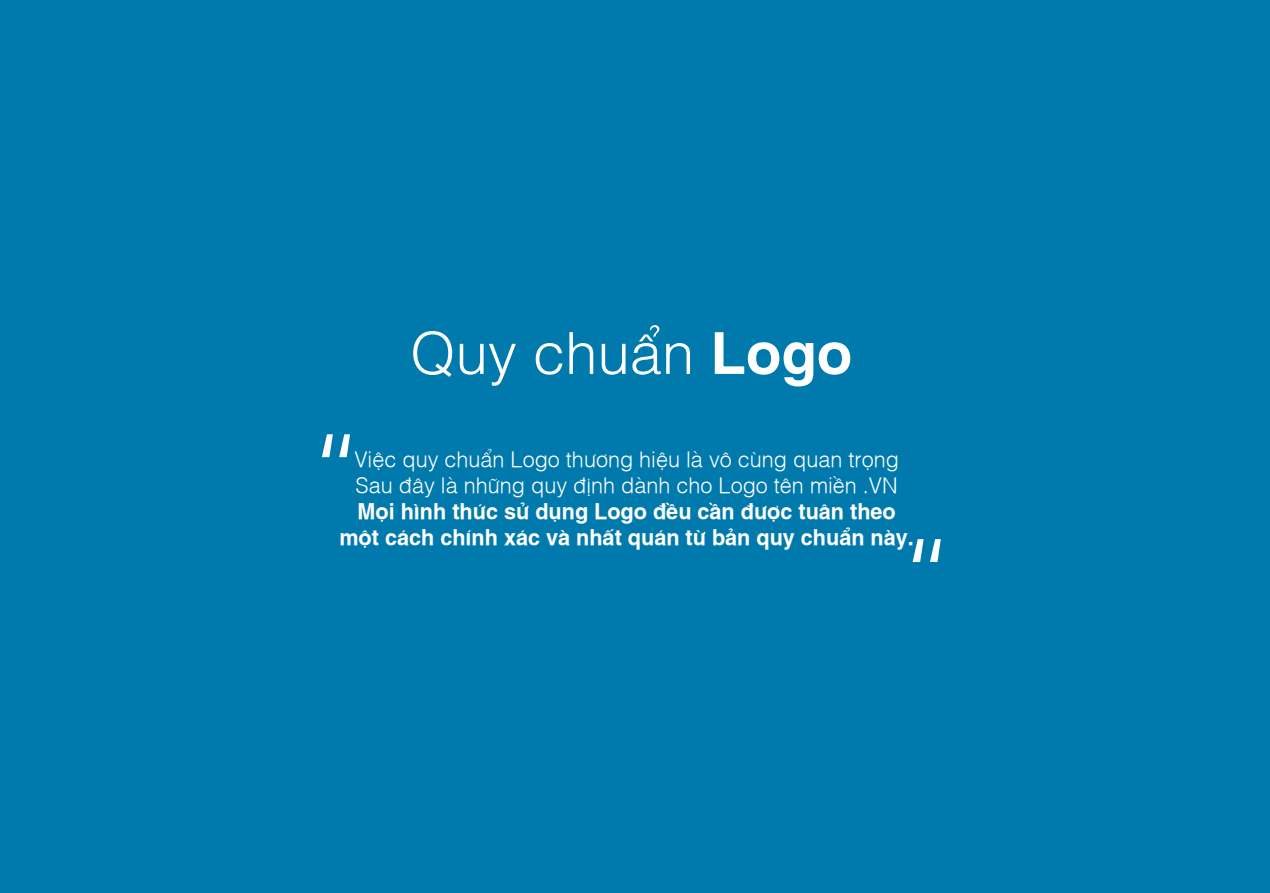
<style>
.page{position:relative;width:1270px;height:893px;background:#007aac}
.page>*{position:absolute;margin:0;border:0;box-sizing:border-box;transform-origin:0 0}
.t1{font:89.25px "San Francisco Display";color:#fff}
.t2{font:300 58.05px "SFU Helvetica";color:#fff}
.t3{font:300 21.6px/26px "SFU Helvetica";color:#fff}
.t4{font:700 21.6px/26px "SFU Helvetica";color:#fff;text-align:center}
.s1{font-weight:700}
</style>
<div class="page">
<h2 class="t2" style="left:410px;top:309px;width:443px">Quy chuẩn <span class="s1">Logo</span></h2>
<h1 class="t1" style="left:316px;top:407px;width:41px">“</h1>
<p class="t3" style="left:354px;top:444px;width:546px">Việc quy chuẩn Logo thương hiệu là vô cùng quan trọng<br>Sau đây là những quy định dành cho Logo tên miền .VN</p>
<p class="t4" style="left:339px;top:496px;width:576px">Mọi hình thức sử dụng Logo đều cần được tuân theo một cách chính xác và nhất quán từ bản quy chuẩn này.</p>
<h1 class="t1" style="left:907px;top:512px;width:41px">“</h1>
</div>
